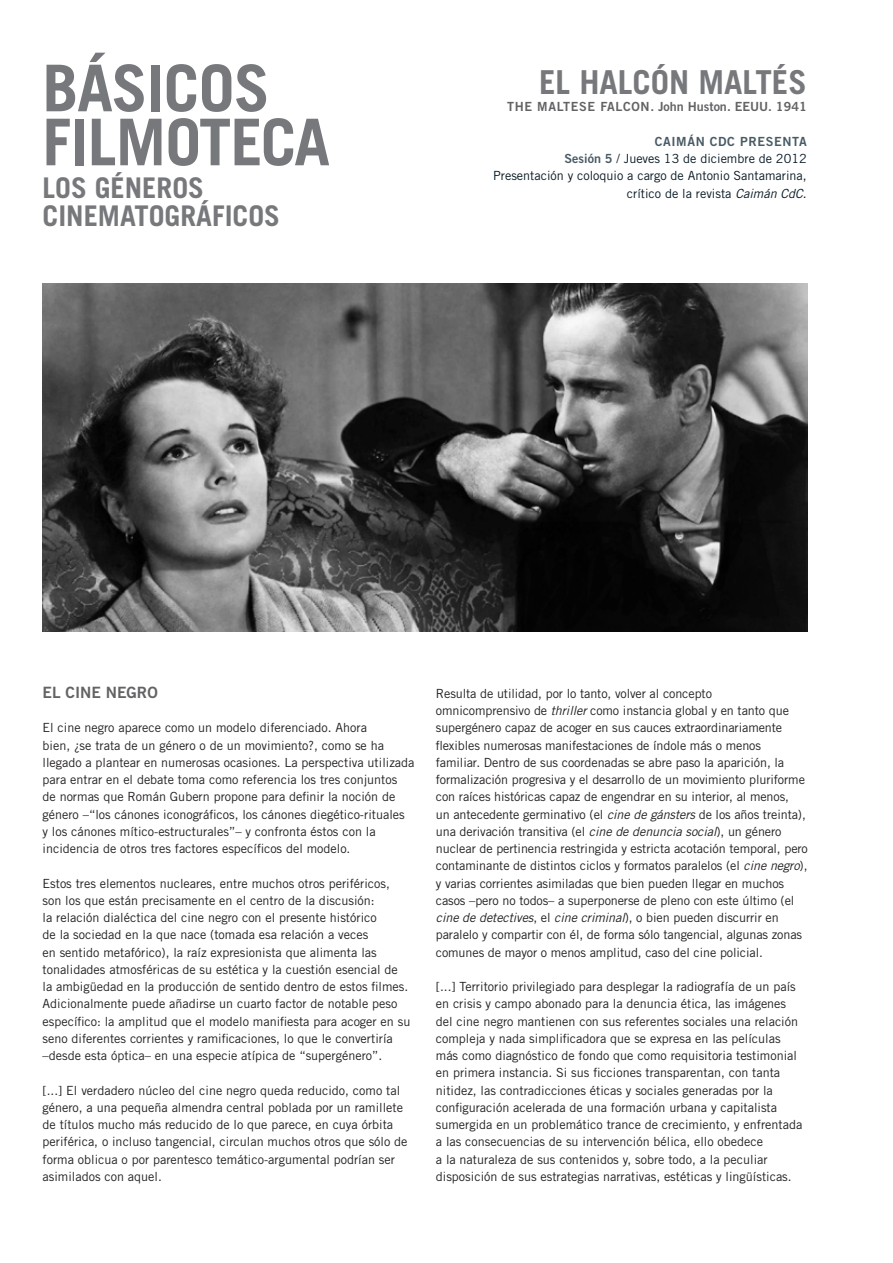
<style>
.page{position:relative;width:893px;height:1263px;background:#fff}
.page>*{position:absolute;margin:0;border:0;box-sizing:border-box;transform-origin:0 0}
.t1{font:700 64.5px/54px "Trade Gothic LT Std";letter-spacing:-.01em;color:#76787b}
.t2{font:700 33px "Trade Gothic LT Std";color:#76787b}
.t3{font:700 28.5px/28.5px "Trade Gothic LT Std";color:#76787b}
.t4{font:15.6px "Trade Gothic LT Std Bd 2";color:#636366}
.t5{font:12.6px/17.2px "Trade Gothic LT Std";color:#231f20}
.t6{font:12.6px/17.2px "Trade Gothic LT Std";color:#071822;text-align:right}
.t7{font:12.6px "Trade Gothic LT Std Bd 2";color:#636366}
.t8{font:12.6px "Trade Gothic LT Std Bd 2";letter-spacing:.05em;color:#495b65}
.s1{font-family:"Trade Gothic LT Std Bd 2";color:#495b65}
.s2{font-style:italic}
</style>
<div class="page">
<img style="left:43px;top:284px;width:765px;height:347px">
<h1 class="t1" style="left:43px;top:60px;width:289px">BÁSICOS<br>FILMOTECA</h1>
<h3 class="t3" style="left:43px;top:173px;width:239px">LOS GÉNEROS<br>CINEMATOGRÁFICOS</h3>
<h2 class="t2" style="left:539px;top:62px;width:269px">EL HALCÓN MALTÉS</h2>
<p class="t7" style="left:507px;top:99px;width:301px">THE MALTESE FALCON. John Huston. EEUU. 1941</p>
<p class="t8" style="left:655px;top:133px;width:17px">Caim</p>
<p class="t8" style="left:687px;top:133px;width:71px">án CdC Presenta</p>
<p class="t6" style="left:493px;top:150px;width:315px"><span class="s1">Sesión 5</span> / Jueves 13 de diciembre de 2012<br>Presentación y coloquio a cargo de Antonio Santamarina, crítico de la revista <span class="s2">Caimán CdC</span>.</p>
<p class="t4" style="left:43px;top:683px;width:117px">EL CINE NEGRO</p>
<p class="t5" style="left:43px;top:719px;width:374px">El cine negro aparece como un modelo diferenciado. Ahora<br>bien, ¿se trata de un género o de un movimiento?, como se ha llegado a plantear en numerosas ocasiones. La perspectiva utilizada para entrar en el debate toma como referencia los tres conjuntos<br>de normas que Román Gubern propone para definir la noción de género –“los cánones iconográficos, los cánones diegético-rituales<br>y los cánones mítico-estructurales”– y confronta éstos con la incidencia de otros tres factores específicos del modelo.</p>
<p class="t5" style="left:43px;top:874px;width:369px">Estos tres elementos nucleares, entre muchos otros periféricos, son los que están precisamente en el centro de la discusión:<br>la relación dialéctica del cine negro con el presente histórico<br>de la sociedad en la que nace (tomada esa relación a veces<br>en sentido metafórico), la raíz expresionista que alimenta las tonalidades atmosféricas de su estética y la cuestión esencial de la ambigüedad en la producción de sentido dentro de estos filmes.<br>Adicionalmente puede añadirse un cuarto factor de notable peso específico: la amplitud que el modelo manifiesta para acoger en su seno diferentes corrientes y ramificaciones, lo que le convertiría –desde esta óptica– en una especie atípica de “supergénero”.</p>
<p class="t5" style="left:43px;top:1081px;width:367px">[...] El verdadero núcleo del cine negro queda reducido, como tal género, a una pequeña almendra central poblada por un ramillete de títulos mucho más reducido de lo que parece, en cuya órbita periférica, o incluso tangencial, circulan muchos otros que sólo de forma oblicua o por parentesco temático-argumental podrían ser asimilados con aquel.</p>
<p class="t5" style="left:436px;top:685px;width:374px">Resulta de utilidad, por lo tanto, volver al concepto omnicomprensivo de <span class="s2">thriller</span> como instancia global y en tanto que supergénero capaz de acoger en sus cauces extraordinariamente flexibles numerosas manifestaciones de índole más o menos familiar. Dentro de sus coordenadas se abre paso la aparición, la formalización progresiva y el desarrollo de un movimiento pluriforme con raíces históricas capaz de engendrar en su interior, al menos,<br>un antecedente germinativo (el <span class="s2">cine de gánsters</span> de los años treinta), una derivación transitiva (el <span class="s2">cine de denuncia social</span>), un género nuclear de pertinencia restringida y estricta acotación temporal, pero contaminante de distintos ciclos y formatos paralelos (el <span class="s2">cine negro</span>), y varias corrientes asimiladas que bien pueden llegar en muchos casos –pero no todos– a superponerse de pleno con este último (el <span class="s2">cine de detectives</span>, el <span class="s2">cine criminal</span>), o bien pueden discurrir en paralelo y compartir con él, de forma sólo tangencial, algunas zonas comunes de mayor o menos amplitud, caso del cine policial.</p>
<p class="t5" style="left:436px;top:978px;width:368px">[...] Territorio privilegiado para desplegar la radiografía de un país en crisis y campo abonado para la denuncia ética, las imágenes del cine negro mantienen con sus referentes sociales una relación compleja y nada simplificadora que se expresa en las películas más como diagnóstico de fondo que como requisitoria testimonial en primera instancia. Si sus ficciones transparentan, con tanta nitidez, las contradicciones éticas y sociales generadas por la configuración acelerada de una formación urbana y capitalista sumergida en un problemático trance de crecimiento, y enfrentada a las consecuencias de su intervención bélica, ello obedece<br>a la naturaleza de sus contenidos y, sobre todo, a la peculiar disposición de sus estrategias narrativas, estéticas y lingüísticas.</p>
</div>
